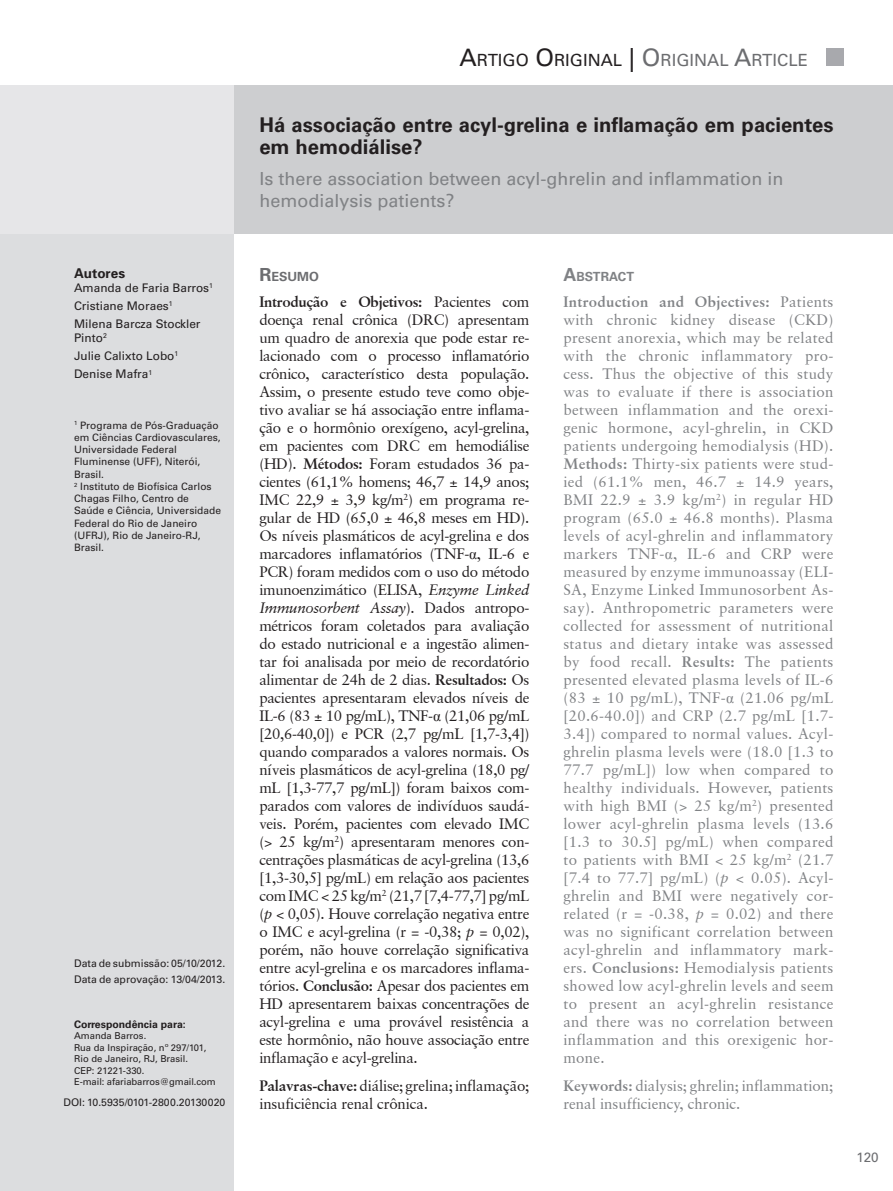
<style>
.page{position:relative;width:893px;height:1191px;background:#fff}
.page>*{position:absolute;margin:0;border:0;box-sizing:border-box;transform-origin:0 0}
.Título_Português{font:700 20.25px/22.5px "Univers LT Std";color:#231f20}
.Title_Inglês{font:18px/21.6px "Univers LT Std";color:#808285}
.t1{font:16.8px "Univers LT Std";color:#6c6d70}
.Resumo{font:15px/18px "Garamond Retrospective S Si";letter-spacing:-.02em;color:#231f20;text-align:justify}
.Abstract{font:15px/18px "Garamond Retrospective S Si";letter-spacing:.02em;color:#808285;text-align:justify}
.Palavras-chave{font:15px/18px "Garamond Retrospective S Si";letter-spacing:-.01em;color:#231f20}
.keywords{font:15px "Garamond Retrospective S Si";color:#808285}
.Tópico__Autores{font:13.5px "Univers 65 Bold";color:#231f20}
.t2{font:13.5px "Univers LT Std";color:#6c6d70}
.Intertilulo__Resumo{font:700 12.6px "Univers LT Std";color:#808285}
.Intertilulo__Resumo-2{font:700 12.6px "Univers LT Std";color:#6c6d70}
.Nome_dos_autores{font:11.85px/14px "Univers LT Std";color:#231f20}
.Data_de_subs_aprova{font:10.5px "Univers LT Std";color:#231f20}
.Autor_correspondente{font:10.5px "Univers LT Std";color:#231f20}
.Correspondência_para{font:700 10.5px "Univers LT Std";color:#231f20}
.Afiliações{font:10.2px/12.3px "Univers LT Std";color:#231f20}
.Autor_correspondente-2{font:9.45px/11.4px "Univers LT Std";color:#231f20}
.s1{font-size:24px;color:#231f20}
.s2{color:#231f20}
.s3{font-size:24px}
.s4{font-size:18px}
.s5{font-weight:700}
.s6{font-family:"Times New Roman"}
.s7{font-style:italic}
</style>
<div class="page">
<div style="left:0;top:85px;width:234px;height:1106px;background:#dcdddf"></div>
<div style="left:0;top:85px;width:893px;height:149px;background:linear-gradient(to right,#e2e2e4,#c5c6c8)"></div>
<div style="left:826px;top:49px;width:17px;height:17px;background:#a8a9ad"></div>
<p class="t1" style="left:460px;top:50px;width:350px"><span class="s1">A</span><span class="s2">RTIGO</span> <span class="s1">O</span><span class="s2">RIGINAL</span> <span class="s1">|</span> <span class="s3">O</span>RIGINAL <span class="s3">A</span>RTICLE</p>
<p class="Título_Português" style="left:259px;top:113px;width:576px">Há associação entre acyl-grelina e inflamação em pacientes em hemodiálise?</p>
<p class="Title_Inglês" style="left:259px;top:168px;width:526px">Is there association between acyl-ghrelin and inflammation in hemodialysis patients?</p>
<p class="Tópico__Autores" style="left:74px;top:265px;width:53px">Autores</p>
<p class="Nome_dos_autores" style="left:74px;top:280px;width:140px">Amanda de Faria Barros<sup>1</sup></p>
<p class="Nome_dos_autores" style="left:74px;top:299px;width:100px">Cristiane Moraes<sup>1</sup></p>
<p class="Nome_dos_autores" style="left:74px;top:317px;width:128px">Milena Barcza Stockler<br>Pinto<sup>2</sup></p>
<p class="Nome_dos_autores" style="left:74px;top:349px;width:106px">Julie Calixto Lobo<sup>1</sup></p>
<p class="Nome_dos_autores" style="left:74px;top:367px;width:80px">Denise Mafra<sup>1</sup></p>
<p class="Intertilulo__Resumo-2" style="left:259px;top:269px;width:61px"><span class="s4">R</span>ESUMO</p>
<p class="Intertilulo__Resumo" style="left:563px;top:269px;width:72px"><span class="s4">A</span>BSTRACT</p>
<p class="Resumo" style="left:259px;top:293px;width:272px"><span class="s5">Introdução e Objetivos:</span> Pacientes com doença renal crônica (DRC) apresentam um quadro de anorexia que pode estar re&shy;lacionado com o processo inflamatório crônico, característico desta população.<br>Assim, o presente estudo teve como obje&shy;tivo avaliar se há associação entre inflama&shy;ção e o hormônio orexígeno, acyl-grelina, em pacientes com DRC em hemodiálise (HD). <span class="s5">Métodos:</span> Foram estudados 36 pa&shy;cientes (61,1% homens; 46,7 ± 14,9 anos; IMC 22,9 ± 3,9 kg/m<sup>2</sup>) em programa re&shy;gular de HD (65,0 ± 46,8 meses em HD).<br>Os níveis plasmáticos de acyl-grelina e dos marcadores inflamatórios (TNF-<span class="s6">α</span>, IL-6 e PCR) foram medidos com o uso do método imunoenzimático (ELISA, <span class="s7">Enzyme Linked Immunosorbent Assay</span>). Dados antropo&shy;métricos foram coletados para avaliação do estado nutricional e a ingestão alimen&shy;tar foi analisada por meio de recordatório alimentar de 24h de 2 dias. <span class="s5">Resultados:</span> Os pacientes apresentaram elevados níveis de IL-6 (83 ± 10 pg/mL), TNF-<span class="s6">α</span> (21,06 pg/mL [20,6-40,0]) e PCR (2,7 pg/mL [1,7-3,4]) quando comparados a valores normais. Os níveis plasmáticos de acyl-grelina (18,0 pg/ mL [1,3-77,7 pg/mL]) foram baixos com&shy;parados com valores de indivíduos saudá&shy;veis. Porém, pacientes com elevado IMC (&gt; 25 kg/m<sup>2</sup>) apresentaram menores con&shy;centrações plasmáticas de acyl-grelina (13,6 [1,3-30,5] pg/mL) em relação aos pacientes com IMC &lt; 25 kg/m<sup>2</sup> (21,7 [7,4-77,7] pg/mL (<span class="s7">p</span> &lt; 0,05). Houve correlação negativa entre o IMC e acyl-grelina (r = -0,38; <span class="s7">p</span> = 0,02), porém, não houve correlação significativa entre acyl-grelina e os marcadores inflama&shy;tórios. <span class="s5">Conclusão:</span> Apesar dos pacientes em HD apresentarem baixas concentrações de acyl-grelina e uma provável resistência a este hormônio, não houve associação entre inflamação e acyl-grelina.</p>
<p class="Abstract" style="left:563px;top:293px;width:272px"><span class="s5">Introduction and Objectives:</span> Patients with chronic kidney disease (CKD) present anorexia, which may be related with the chronic inflammatory pro&shy;cess. Thus the objective of this study was to evaluate if there is association between inflammation and the orexi&shy;genic hormone, acyl-ghrelin, in CKD patients undergoing hemodialysis (HD).<br><span class="s5">Methods:</span> Thirty-six patients were stud&shy;ied (61.1% men, 46.7 ± 14.9 years, BMI 22.9 ± 3.9 kg/m<sup>2</sup>) in regular HD program (65.0 ± 46.8 months). Plasma levels of acyl-ghrelin and inflammatory markers TNF-<span class="s6">α</span>, IL-6 and CRP were measured by enzyme immunoassay (ELI-SA, Enzyme Linked Immunosorbent As&shy;say). Anthropometric parameters were collected for assessment of nutritional status and dietary intake was assessed by food recall. <span class="s5">Results:</span> The patients presented elevated plasma levels of IL-6 (83 ± 10 pg/mL), TNF-<span class="s6">α</span> (21.06 pg/mL [20.6-40.0]) and CRP (2.7 pg/mL [1.7- 3.4]) compared to normal values. Acyl&shy;ghrelin plasma levels were (18.0 [1.3 to 77.7 pg/mL]) low when compared to healthy individuals. However, patients with high BMI (&gt; 25 kg/m<sup>2</sup>) presented lower acyl-ghrelin plasma levels (13.6 [1.3 to 30.5] pg/mL) when compared to patients with BMI &lt; 25 kg/m<sup>2</sup> (21.7 [7.4 to 77.7] pg/mL) (<span class="s7">p</span> &lt; 0.05). Acyl&shy;ghrelin and BMI were negatively cor&shy;related (r = -0.38, <span class="s7">p</span> = 0.02) and there was no significant correlation between acyl-ghrelin and inflammatory mark&shy;ers. <span class="s5">Conclusions:</span> Hemodialysis patients showed low acyl-ghrelin levels and seem to present an acyl-ghrelin resistance and there was no correlation between inflammation and this orexigenic hor&shy;mone.</p>
<p class="Afiliações" style="left:74px;top:419px;width:148px"><sup>1</sup> Programa de Pós-Graduação em Ciências Cardiovasculares,<br>Universidade Federal<br>Fluminense (UFF), Niterói,<br>Brasil.</p>
<p class="Afiliações" style="left:74px;top:480px;width:149px"><sup>2</sup> Instituto de Biofísica Carlos<br>Chagas Filho, Centro de<br>Saúde e Ciência, Universidade<br>Federal do Rio de Janeiro (UFRJ), Rio de Janeiro-RJ,<br>Brasil.</p>
<p class="Data_de_subs_aprova" style="left:74px;top:957px;width:153px">Data de submissão: 05/10/2012.</p>
<p class="Data_de_subs_aprova" style="left:74px;top:973px;width:153px">Data de aprovação: 13/04/2013.</p>
<p class="Correspondência_para" style="left:74px;top:1018px;width:113px">Correspondência para:</p>
<p class="Autor_correspondente-2" style="left:74px;top:1030px;width:74px">Amanda Barros.</p>
<p class="Autor_correspondente-2" style="left:74px;top:1041px;width:134px">Rua da Inspiração, nº 297/101,<br>Rio de Janeiro, RJ, Brasil.<br>CEP: 21221-330.</p>
<p class="Autor_correspondente-2" style="left:74px;top:1075px;width:143px">E-mail: afariabarros@gmail.com</p>
<p class="Palavras-chave" style="left:259px;top:1077px;width:272px"><span class="s5">Palavras-chave:</span> diálise; grelina; inflamação; insuficiência renal crônica.</p>
<p class="keywords" style="left:563px;top:1077px;width:272px"><span class="s5">Keywords:</span> dialysis; ghrelin; inflammation;</p>
<p class="Autor_correspondente" style="left:64px;top:1096px;width:163px">DOI: 10.5935/0101-2800.20130020</p>
<p class="keywords" style="left:563px;top:1095px;width:178px">renal insufficiency, chronic.</p>
<p class="t2" style="left:856px;top:1149px;width:24px">120</p>
</div>
